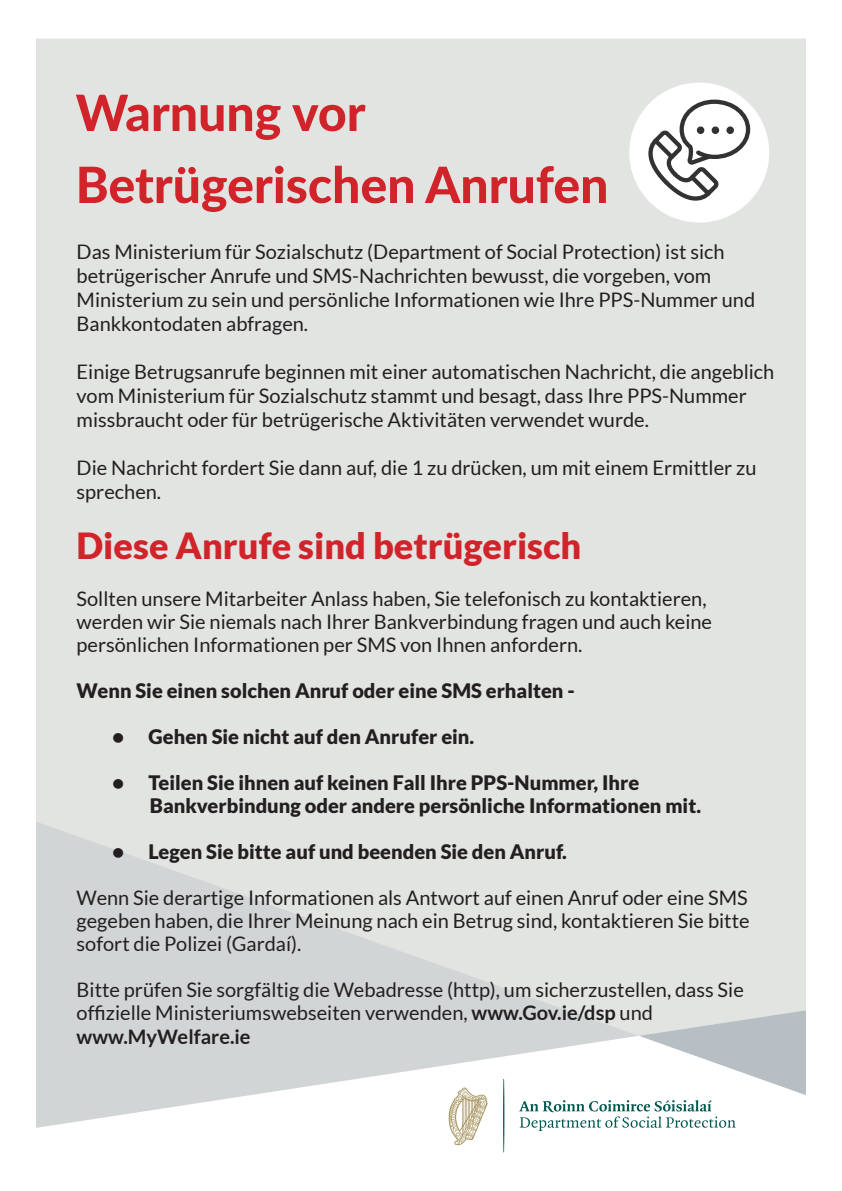
<style>
.page{position:relative;width:842px;height:1191px;background:#fff}
.page>*{position:absolute;margin:0;border:0;box-sizing:border-box;transform-origin:0 0}
.t1{font:800 50px "Lato";color:#d1232a}
.t2{font:900 36px "Lato";color:#d1232a}
.t3{font:20px/24px "Lato";color:#231f20}
.t4{font:900 20px "Lato";color:#231f20}
.t5{font:700 20px "Lato";color:#231f20}
.s1{font-weight:700}
</style>
<div class="page">
<div style="left:36px;top:39px;width:770px;height:971px;background:#e2e4e2"></div>
<svg style="left:36px;top:821px;width:603px;height:306px;background:#dbdede"></svg>
<svg style="left:503px;top:1078px;width:1px;height:74px"></svg>
<svg style="left:448px;top:1087px;width:40px;height:58px"></svg>
<svg style="left:519px;top:1010px;width:287px;height:120px"></svg>
<div style="left:629px;top:83px;width:140px;height:139px;background:#fff;border-radius:50%"></div>
<svg style="left:639px;top:97px;width:113px;height:113px"></svg>
<div style="left:697px;top:126px;width:7px;height:8px;background:#313232;border-radius:50%"></div>
<div style="left:712px;top:126px;width:7px;height:8px;background:#313232;border-radius:50%"></div>
<div style="left:726px;top:126px;width:8px;height:8px;background:#313232;border-radius:50%"></div>
<p class="t1" style="left:76px;top:76px;width:291px">Warnung vor</p>
<p class="t1" style="left:76px;top:148px;width:534px">Betrügerischen Anrufen</p>
<p class="t3" style="left:77px;top:239px;width:680px">Das Ministerium für Sozialschutz (Department of Social Protection) ist sich betrügerischer Anrufe und SMS-Nachrichten bewusst, die vorgeben, vom Ministerium zu sein und persönliche Informationen wie Ihre PPS-Nummer und Bankkontodaten abfragen.</p>
<p class="t3" style="left:77px;top:359px;width:699px">Einige Betrugsanrufe beginnen mit einer automatischen Nachricht, die angeblich vom Ministerium für Sozialschutz stammt und besagt, dass Ihre PPS-Nummer missbraucht oder für betrügerische Aktivitäten verwendet wurde.</p>
<p class="t3" style="left:77px;top:455px;width:681px">Die Nachricht fordert Sie dann auf, die 1 zu drücken, um mit einem Ermittler zu sprechen.</p>
<p class="t2" style="left:77px;top:525px;width:506px">Diese Anrufe sind betrügerisch</p>
<p class="t3" style="left:77px;top:587px;width:637px;line-height:23px">Sollten unsere Mitarbeiter Anlass haben, Sie telefonisch zu kontaktieren, werden wir Sie niemals nach Ihrer Bankverbindung fragen und auch keine persönlichen Informationen per SMS von Ihnen anfordern.</p>
<p class="t4" style="left:77px;top:679px;width:500px">Wenn Sie einen solchen Anruf oder eine SMS erhalten -</p>
<p class="t4" style="left:113px;top:725px;width:363px">• Gehen Sie nicht auf den Anrufer ein.</p>
<p class="t4" style="left:113px;top:771px;width:528px">• Teilen Sie ihnen auf keinen Fall Ihre PPS-Nummer, Ihre</p>
<p class="t4" style="left:150px;top:794px;width:553px">Bankverbindung oder andere persönliche Informationen mit.</p>
<p class="t4" style="left:113px;top:840px;width:456px">• Legen Sie bitte auf und beenden Sie den Anruf.</p>
<p class="t3" style="left:77px;top:886px;width:675px;line-height:23px;text-align:justify">Wenn Sie derartige Informationen als Antwort auf einen Anruf oder eine SMS gegeben haben, die Ihrer Meinung nach ein Betrug sind, kontaktieren Sie bitte sofort die Polizei (Gardaí).</p>
<p class="t3" style="left:77px;top:978px;width:669px;line-height:23px">Bitte prüfen Sie sorgfältig die Webadresse (http), um sicherzustellen, dass Sie offizielle Ministeriumswebseiten verwenden, <span class="s1">www.Gov.ie/dsp</span> und</p>
<p class="t5" style="left:77px;top:1025px;width:176px">www.MyWelfare.ie</p>
</div>
